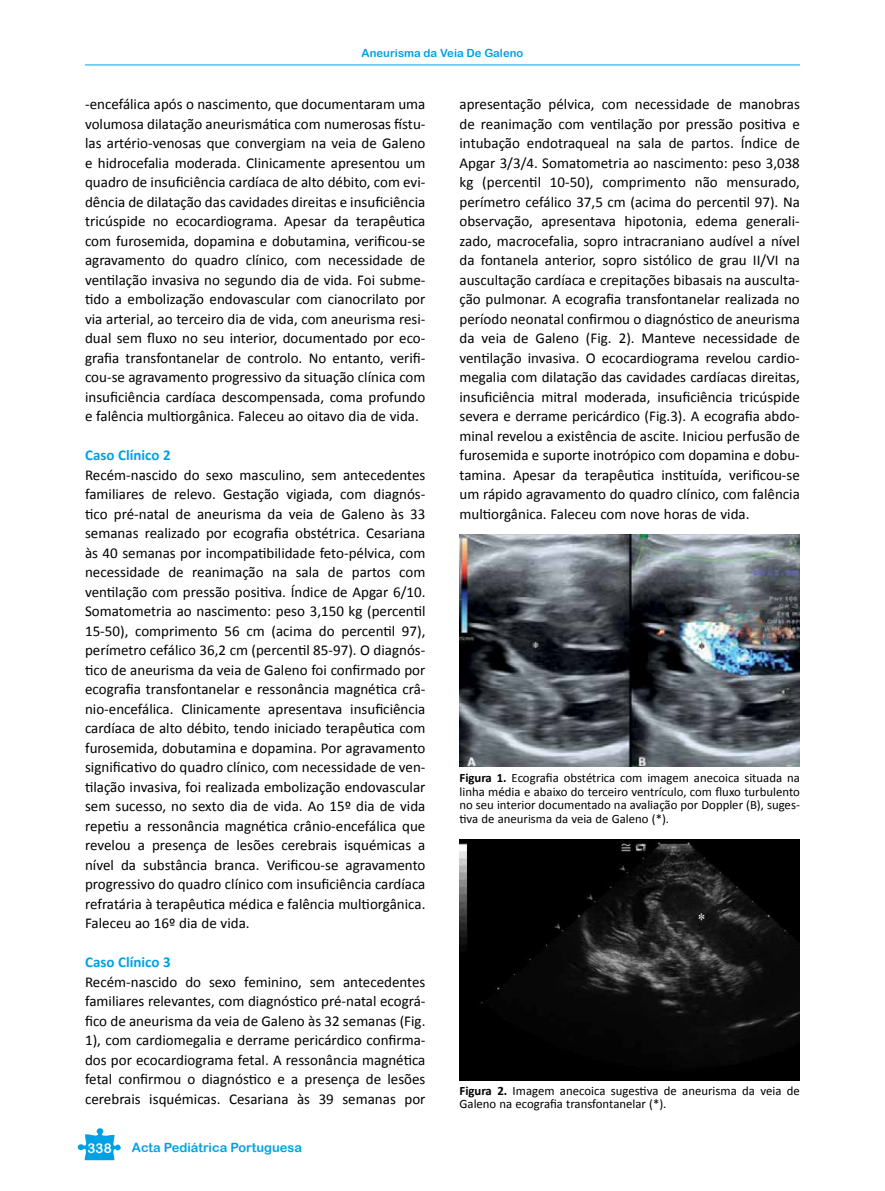
<style>
.page{position:relative;width:885px;height:1191px;background:#fff}
.page>*{position:absolute;margin:0;border:0;box-sizing:border-box;transform-origin:0 0}
.t1{font:15px/19.5px "Calibri";color:#000;text-align:justify}
.t2{font:13.5px "Arial Rounded MT Bold";color:#fff}
.t3{font:12.75px/13.5px "Calibri";color:#000;text-align:justify}
.t4{font:12.75px "Arial Rounded MT Bold";color:#00a1e4}
.t5{font:11.25px "Arial Rounded MT Bold";color:#00a1e4}
.s1{font-weight:700;color:#00a1e4}
.s2{font-weight:700}
</style>
<div class="page">
<hr style="left:85px;top:65px;width:714px;height:1px;background:#00a1e4">
<svg style="left:77px;top:1128px;width:44px;height:32px"></svg>
<img style="left:459px;top:534px;width:340px;height:232px">
<img style="left:459px;top:839px;width:340px;height:241px">
<p class="t5" style="left:361px;top:46px;width:163px">Aneurisma da Veia De Galeno</p>
<p class="t1" style="left:85px;top:94px;width:342px">-encefálica após o nascimento, que documentaram uma volumosa dilatação aneurismática com numerosas fístu&shy;las artério-venosas que convergiam na veia de Galeno e hidrocefalia moderada. Clinicamente apresentou um quadro de insuficiência cardíaca de alto débito, com evi&shy;dência de dilatação das cavidades direitas e insuficiência tricúspide no ecocardiograma. Apesar da terapêutica com furosemida, dopamina e dobutamina, verificou-se agravamento do quadro clínico, com necessidade de ventilação invasiva no segundo dia de vida. Foi subme&shy;tido a embolização endovascular com cianocrilato por via arterial, ao terceiro dia de vida, com aneurisma resi&shy;dual sem fluxo no seu interior, documentado por eco&shy;grafia transfontanelar de controlo. No entanto, verifi&shy;cou-se agravamento progressivo da situação clínica com insuficiência cardíaca descompensada, coma profundo e falência multiorgânica. Faleceu ao oitavo dia de vida.</p>
<p class="t1" style="left:85px;top:445px;width:342px;text-align:left"><span class="s1">Caso Clínico 2<br></span>Recém-nascido do sexo masculino, sem antecedentes familiares de relevo. Gestação vigiada, com diagnós&shy;tico pré-natal de aneurisma da veia de Galeno às 33 semanas realizado por ecografia obstétrica. Cesariana às 40 semanas por incompatibilidade feto-pélvica, com necessidade de reanimação na sala de partos com ventilação com pressão positiva. Índice de Apgar 6/10.<br>Somatometria ao nascimento: peso 3,150 kg (percentil 15-50), comprimento 56 cm (acima do percentil 97), perímetro cefálico 36,2 cm (percentil 85-97). O diagnós&shy;tico de aneurisma da veia de Galeno foi confirmado por ecografia transfontanelar e ressonância magnética crâ&shy;nio-encefálica. Clinicamente apresentava insuficiência cardíaca de alto débito, tendo iniciado terapêutica com furosemida, dobutamina e dopamina. Por agravamento significativo do quadro clínico, com necessidade de ven&shy;tilação invasiva, foi realizada embolização endovascular sem sucesso, no sexto dia de vida. Ao 15º dia de vida repetiu a ressonância magnética crânio-encefálica que revelou a presença de lesões cerebrais isquémicas a nível da substância branca. Verificou-se agravamento progressivo do quadro clínico com insuficiência cardíaca refratária à terapêutica médica e falência multiorgânica.<br>Faleceu ao 16º dia de vida.</p>
<p class="t1" style="left:85px;top:952px;width:342px;text-align:left"><span class="s1">Caso Clínico 3<br></span>Recém-nascido do sexo feminino, sem antecedentes familiares relevantes, com diagnóstico pré-natal ecográ&shy;fico de aneurisma da veia de Galeno às 32 semanas (Fig.<br>1), com cardiomegalia e derrame pericárdico confirma&shy;dos por ecocardiograma fetal. A ressonância magnética fetal confirmou o diagnóstico e a presença de lesões cerebrais isquémicas. Cesariana às 39 semanas por</p>
<p class="t2" style="left:88px;top:1139px;width:26px">338</p>
<p class="t4" style="left:132px;top:1140px;width:171px">Acta Pediátrica Portuguesa</p>
<p class="t1" style="left:459px;top:94px;width:342px">apresentação pélvica, com necessidade de manobras de reanimação com ventilação por pressão positiva e intubação endotraqueal na sala de partos. Índice de Apgar 3/3/4. Somatometria ao nascimento: peso 3,038 kg (percentil 10-50), comprimento não mensurado, perímetro cefálico 37,5 cm (acima do percentil 97). Na observação, apresentava hipotonia, edema generali&shy;zado, macrocefalia, sopro intracraniano audível a nível da fontanela anterior, sopro sistólico de grau II/VI na auscultação cardíaca e crepitações bibasais na ausculta&shy;ção pulmonar. A ecografia transfontanelar realizada no período neonatal confirmou o diagnóstico de aneurisma da veia de Galeno (Fig. 2). Manteve necessidade de ventilação invasiva. O ecocardiograma revelou cardio&shy;megalia com dilatação das cavidades cardíacas direitas, insuficiência mitral moderada, insuficiência tricúspide severa e derrame pericárdico (Fig.3). A ecografia abdo&shy;minal revelou a existência de ascite. Iniciou perfusão de furosemida e suporte inotrópico com dopamina e dobu&shy;tamina. Apesar da terapêutica instituída, verificou-se um rápido agravamento do quadro clínico, com falência multiorgânica. Faleceu com nove horas de vida.</p>
<p class="t3" style="left:459px;top:770px;width:342px"><span class="s2">Figura 1.</span> Ecografia obstétrica com imagem anecoica situada na linha média e abaixo do terceiro ventrículo, com fluxo turbulento no seu interior documentado na avaliação por Doppler (B), suges&shy;tiva de aneurisma da veia de Galeno (*).</p>
<p class="t3" style="left:459px;top:1083px;width:342px"><span class="s2">Figura 2.</span> Imagem anecoica sugestiva de aneurisma da veia de<br>Galeno na ecografia transfontanelar (*).</p>
</div>
